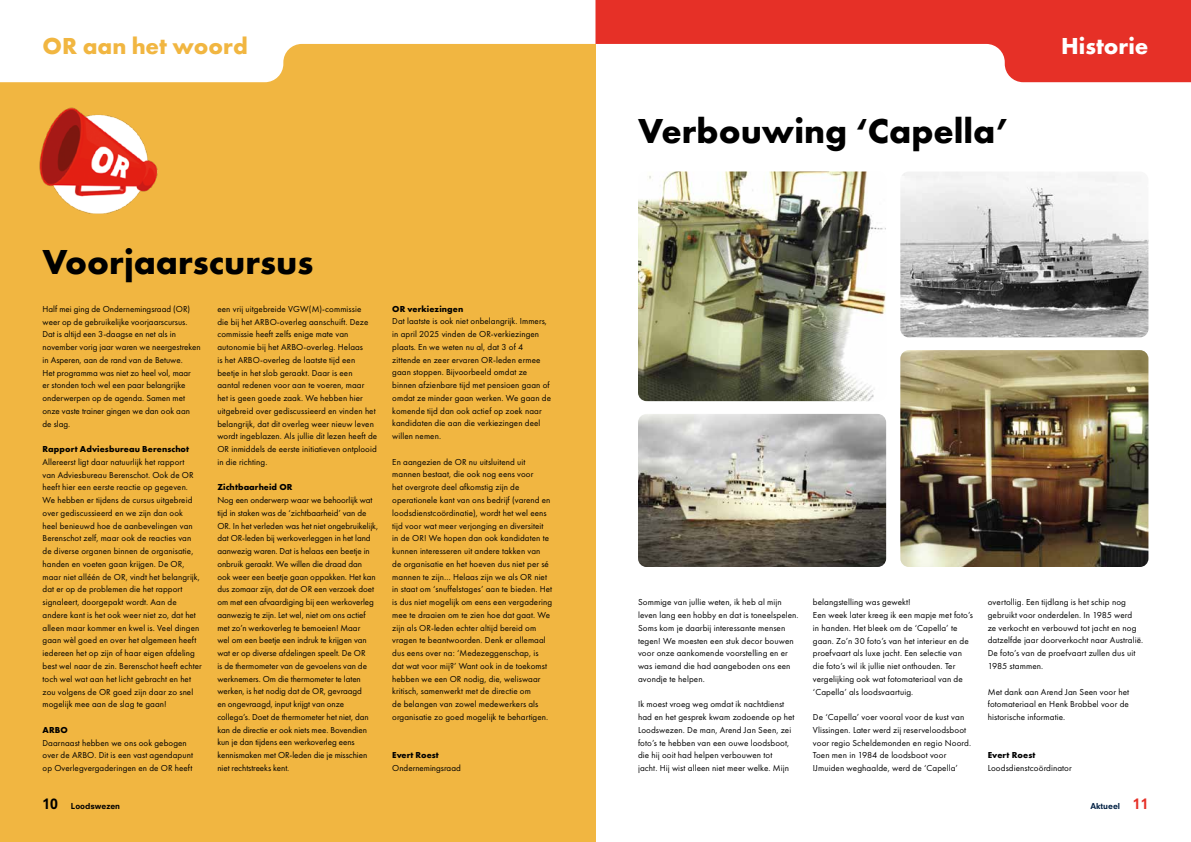
<style>
.page{position:relative;width:1191px;height:842px;background:#fff}
.page>*{position:absolute;margin:0;border:0;box-sizing:border-box;transform-origin:0 0}
.t1{font:700 36px "Futura PT";color:#000}
.t2{font:700 24px "Futura PT";color:#f1b641}
.t3{font:700 24px "Futura PT";color:#fff}
.t4{font:9px/12.8px "Futura PT";letter-spacing:.01em;color:#000}
.t5{font:700 9px "Futura PT";letter-spacing:.01em;color:#000}
.t6{font:800 8px "Neuzeit SLT Std";color:#000}
.t7{font:800 8px "Neuzeit SLT Std";color:#002043}
.s1{font-size:14px}
.s2{font-size:14px;color:#e63027}
</style>
<div class="page">
<div style="left:0;top:0;width:595px;height:842px;background:#f1b641"></div>
<img style="left:39px;top:107px;width:119px;height:107px">
<svg style="left:0;top:0;width:595px;height:82px;fill:#fff"></svg>
<img style="left:638px;top:171px;width:248px;height:230px">
<img style="left:638px;top:414px;width:248px;height:153px">
<img style="left:900px;top:350px;width:248px;height:217px">
<img style="left:900px;top:172px;width:248px;height:165px">
<svg style="left:595px;top:0;width:596px;height:82px;fill:#e63027"></svg>
<h2 class="t2" style="left:43px;top:30px;width:207px">OR aan het woord</h2>
<h2 class="t3" style="left:1061px;top:30px;width:89px">Historie</h2>
<h1 class="t1" style="left:638px;top:108px;width:372px">Verbouwing ‘Capella’</h1>
<h1 class="t1" style="left:43px;top:239px;width:272px">Voorjaarscursus</h1>
<p class="t4" style="left:43px;top:302px;width:160px">Half mei ging de Ondernemingsraad (OR) weer op de gebruikelijke voorjaarscursus.<br>Dat is altijd een 3-daagse en net als in november vorig jaar waren we neergestreken in Asperen, aan de rand van de Betuwe.<br>Het programma was niet zo heel vol, maar<br>er stonden toch wel een paar belangrijke onderwerpen op de agenda. Samen met onze vaste trainer gingen we dan ook aan de slag.</p>
<p class="t5" style="left:43px;top:443px;width:148px">Rapport Adviesbureau Berenschot</p>
<p class="t4" style="left:43px;top:455px;width:161px">Allereerst ligt daar natuurlijk het rapport<br>van Adviesbureau Berenschot. Ook de OR heeft hier een eerste reactie op gegeven.<br>We hebben er tijdens de cursus uitgebreid over gediscussieerd en we zijn dan ook<br>heel benieuwd hoe de aanbevelingen van Berenschot zelf, maar ook de reacties van de diverse organen binnen de organisatie, handen en voeten gaan krijgen. De OR, maar niet alléén de OR, vindt het belangrijk, dat er op de problemen die het rapport signaleert, doorgepakt wordt. Aan de andere kant is het ook weer niet zo, dat het alleen maar kommer en kwel is. Veel dingen gaan wèl goed en over het algemeen heeft iedereen het op zijn of haar eigen afdeling best wel naar de zin. Berenschot heeft echter toch wel wat aan het licht gebracht en het zou volgens de OR goed zijn daar zo snel mogelijk mee aan de slag te gaan!</p>
<p class="t5" style="left:43px;top:724px;width:27px">ARBO</p>
<p class="t4" style="left:43px;top:736px;width:152px">Daarnaast hebben we ons ook gebogen over de ARBO. Dit is een vast agendapunt op Overlegvergaderingen en de OR heeft</p>
<p class="t4" style="left:217px;top:302px;width:161px">een vrij uitgebreide VGW(M)-commissie<br>die bij het ARBO-overleg aanschuift. Deze commissie heeft zelfs enige mate van autonomie bij het ARBO-overleg. Helaas<br>is het ARBO-overleg de laatste tijd een beetje in het slob geraakt. Daar is een aantal redenen voor aan te voeren, maar<br>het is geen goede zaak. We hebben hier uitgebreid over gediscussieerd en vinden het belangrijk, dat dit overleg weer nieuw leven wordt ingeblazen. Als jullie dit lezen heeft de OR inmiddels de eerste initiatieven ontplooid in die richting.</p>
<p class="t5" style="left:217px;top:481px;width:77px">Zichtbaarheid OR</p>
<p class="t4" style="left:217px;top:494px;width:162px">Nog een onderwerp waar we behoorlijk wat tijd in staken was de ‘zichtbaarheid’ van de OR. In het verleden was het niet ongebruikelijk, dat OR-leden bij werkoverleggen in het land aanwezig waren. Dat is helaas een beetje in onbruik geraakt. We willen die draad dan<br>ook weer een beetje gaan oppakken. Het kan dus zomaar zijn, dat de OR een verzoek doet om met een afvaardiging bij een werkoverleg aanwezig te zijn. Let wel, niet om ons actief met zo’n werkoverleg te bemoeien! Maar<br>wel om een beetje een indruk te krijgen van wat er op diverse afdelingen speelt. De OR<br>is de thermometer van de gevoelens van de werknemers. Om die thermometer te laten werken, is het nodig dat de OR, gevraagd<br>en ongevraagd, input krijgt van onze collega’s. Doet de thermometer het niet, dan kan de directie er ook niets mee. Bovendien kun je dan tijdens een werkoverleg eens kennismaken met OR-leden die je misschien niet rechtstreeks kent.</p>
<p class="t5" style="left:392px;top:303px;width:72px">OR verkiezingen</p>
<p class="t4" style="left:392px;top:315px;width:160px">Dat laatste is ook niet onbelangrijk. Immers, in april 2025 vinden de OR-verkiezingen plaats. En we weten nu al, dat 3 of 4 zittende en zeer ervaren OR-leden ermee gaan stoppen. Bijvoorbeeld omdat ze binnen afzienbare tijd met pensioen gaan of omdat ze minder gaan werken. We gaan de komende tijd dan ook actief op zoek naar kandidaten die aan die verkiezingen deel willen nemen.</p>
<p class="t4" style="left:392px;top:455px;width:161px">En aangezien de OR nu uitsluitend uit mannen bestaat, die ook nog eens voor<br>het overgrote deel afkomstig zijn de operationele kant van ons bedrijf (varend en loodsdienstcoördinatie), wordt het wel eens tijd voor wat meer verjonging en diversiteit<br>in de OR! We hopen dan ook kandidaten te kunnen interesseren uit andere takken van<br>de organisatie en het hoeven dus niet per sé mannen te zijn… Helaas zijn we als OR niet in staat om ‘snuffelstages’ aan te bieden. Het is dus niet mogelijk om eens een vergadering mee te draaien om te zien hoe dat gaat. We zijn als OR-leden echter altijd bereid om vragen te beantwoorden. Denk er allemaal dus eens over na: ‘Medezeggenschap, is dat wat voor mij?’ Want ook in de toekomst hebben we een OR nodig, die, weliswaar kritisch, samenwerkt met de directie om<br>de belangen van zowel medewerkers als organisatie zo goed mogelijk te behartigen.</p>
<p class="t5" style="left:392px;top:749px;width:48px">Evert Roest</p>
<p class="t4" style="left:392px;top:761px;width:70px">Ondernemingsraad</p>
<p class="t4" style="left:638px;top:596px;width:162px">Sommige van jullie weten, ik heb al mijn leven lang een hobby en dat is toneelspelen.<br>Soms kom je daarbij interessante mensen tegen! We moesten een stuk decor bouwen voor onze aankomende voorstelling en er was iemand die had aangeboden ons een avondje te helpen.</p>
<p class="t4" style="left:638px;top:698px;width:158px">Ik moest vroeg weg omdat ik nachtdienst had en het gesprek kwam zodoende op het Loodswezen. De man, Arend Jan Seen, zei foto’s te hebben van een ouwe loodsboot, die hij ooit had helpen verbouwen tot<br>jacht. Hij wist alleen niet meer welke. Mijn</p>
<p class="t4" style="left:813px;top:596px;width:162px">belangstelling was gewekt!<br>Een week later kreeg ik een mapje met foto’s in handen. Het bleek om de ‘Capella’ te gaan. Zo’n 30 foto’s van het interieur en de proefvaart als luxe jacht. Een selectie van die foto’s wil ik jullie niet onthouden. Ter vergelijking ook wat fotomateriaal van de ‘Capella’ als loodsvaartuig.</p>
<p class="t4" style="left:813px;top:711px;width:160px">De ‘Capella’ voer vooral voor de kust van Vlissingen. Later werd zij reserveloodsboot voor regio Scheldemonden en regio Noord.<br>Toen men in 1984 de loodsboot voor IJmuiden weghaalde, werd de ‘Capella’</p>
<p class="t4" style="left:987px;top:596px;width:157px">overtollig. Een tijdlang is het schip nog gebruikt voor onderdelen. In 1985 werd<br>ze verkocht en verbouwd tot jacht en nog datzelfde jaar doorverkocht naar Australië.<br>De foto’s van de proefvaart zullen dus uit 1985 stammen.</p>
<p class="t4" style="left:987px;top:685px;width:143px;text-align:justify">Met dank aan Arend Jan Seen voor het fotomateriaal en Henk Brobbel voor de historische informatie.</p>
<p class="t5" style="left:987px;top:749px;width:49px">Evert Roest</p>
<p class="t4" style="left:987px;top:762px;width:86px">Loodsdienstcoördinator</p>
<p class="t6" style="left:43px;top:801px;width:79px"><span class="s1">10</span> Loodswezen</p>
<p class="t7" style="left:1090px;top:801px;width:60px">Aktueel <span class="s2">11</span></p>
</div>
